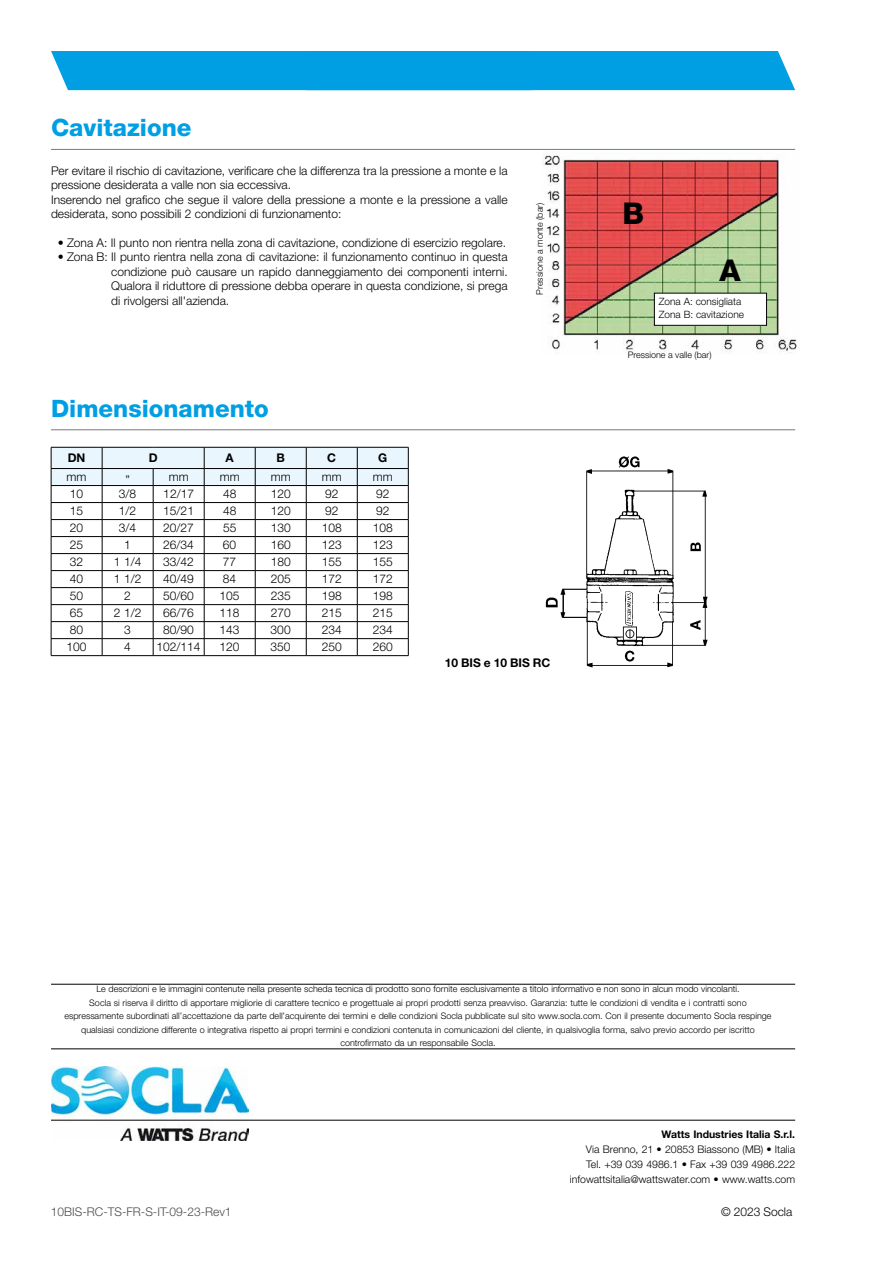
<style>
.page{position:relative;width:893px;height:1263px;background:#fff}
.page>*{position:absolute;margin:0;border:0;box-sizing:border-box;transform-origin:0 0}
.t1{font:800 30px "Helvetica Neue LT Std";color:#000}
.t2{font:800 24px "Helvetica Neue LT Std";color:#009fe3}
.t3{font:300 12px/14.4px "Helvetica Neue LT Std";color:#000}
.t4{font:300 12px "Helvetica Neue LT Std";color:#4a4a49}
.t5{font:700 12px "Helvetica Neue LT Std";color:#000}
.t6{font:300 10.5px/15px "Helvetica Neue LT Std";color:#000;text-align:right}
.t7{font:700 10.5px "Helvetica Neue LT Std";color:#000}
.t8{font:300 10.05px/12.9px "Helvetica Neue LT Std";color:#000}
.t9{font:300 9px/13.5px "Helvetica Neue LT Std";color:#000;text-align:center}
</style>
<div class="page">
<div style="left:51px;top:51px;width:744px;height:39px;background:#009fe3"></div>
<hr style="left:51px;top:984px;width:744px;height:1px;background:#000">
<hr style="left:51px;top:1048px;width:744px;height:1px;background:#000">
<img style="left:51px;top:1066px;width:197px;height:75px">
<hr style="left:51px;top:1120px;width:744px;height:1px;background:#000">
<hr style="left:51px;top:429px;width:744px;height:1px;background:#797979">
<img style="left:545px;top:456px;width:163px;height:211px">
<svg style="left:51px;top:447px;width:358px;height:208px"></svg>
<hr style="left:51px;top:655px;width:51px;height:1px;background:#000">
<hr style="left:102px;top:655px;width:51px;height:1px;background:#000">
<hr style="left:153px;top:655px;width:51px;height:1px;background:#000">
<hr style="left:204px;top:655px;width:51px;height:1px;background:#000">
<hr style="left:255px;top:655px;width:51px;height:1px;background:#000">
<hr style="left:306px;top:655px;width:51px;height:1px;background:#000">
<hr style="left:357px;top:655px;width:51px;height:1px;background:#000">
<hr style="left:51px;top:149px;width:744px;height:1px;background:#797979">
<img style="left:543px;top:153px;width:254px;height:201px">
<div style="left:654px;top:293px;width:112px;height:32px;background:#fff"></div>
<div style="left:654px;top:293px;width:113px;height:33px;border:1px solid #000"></div>
<h2 class="t2" style="left:51px;top:114px;width:142px">Cavitazione</h2>
<p class="t3" style="left:51px;top:163px;width:458px">Per evitare il rischio di cavitazione, verificare che la differenza tra la pressione a monte e la pressione desiderata a valle non sia eccessiva.<br>Inserendo nel grafico che segue il valore della pressione a monte e la pressione a valle desiderata, sono possibili 2 condizioni di funzionamento:</p>
<p class="t3" style="left:58px;top:235px;width:450px">• Zona A: Il punto non rientra nella zona di cavitazione, condizione di esercizio regolare.</p>
<p class="t3" style="left:111px;top:250px;width:398px;text-align:justify;text-indent:-54px">• Zona B: Il punto rientra nella zona di cavitazione: il funzionamento continuo in questa condizione può causare un rapido danneggiamento dei componenti interni.<br>Qualora il riduttore di pressione debba operare in questa condizione, si prega di rivolgersi all'azienda.</p>
<h1 class="t1" style="left:719px;top:252px;width:23px">A</h1>
<h1 class="t1" style="left:622px;top:196px;width:23px">B</h1>
<p class="t9" style="left:533px;top:294px;width:93px;rotate:-90deg">Pressione a monte (bar)</p>
<p class="t8" style="left:659px;top:295px;width:87px">Zona A: consigliata<br>Zona B: cavitazione</p>
<h2 class="t2" style="left:51px;top:394px;width:219px">Dimensionamento</h2>
<p class="t5" style="left:68px;top:450px;width:19px">DN</p>
<p class="t5" style="left:149px;top:450px;width:10px">D</p>
<p class="t5" style="left:226px;top:450px;width:10px">A</p>
<p class="t5" style="left:276px;top:450px;width:10px">B</p>
<p class="t5" style="left:327px;top:450px;width:10px">C</p>
<p class="t5" style="left:378px;top:450px;width:11px">G</p>
<p class="t3" style="left:67px;top:470px;width:21px">mm</p>
<p class="t3" style="left:125px;top:473px;width:6px">”</p>
<p class="t3" style="left:169px;top:470px;width:21px">mm</p>
<p class="t3" style="left:220px;top:470px;width:21px">mm</p>
<p class="t3" style="left:271px;top:470px;width:21px">mm</p>
<p class="t3" style="left:322px;top:470px;width:21px">mm</p>
<p class="t3" style="left:373px;top:470px;width:21px">mm</p>
<p class="t3" style="left:70px;top:487px;width:15px">10</p>
<p class="t3" style="left:119px;top:487px;width:19px">3/8</p>
<p class="t3" style="left:163px;top:487px;width:32px">12/17</p>
<p class="t3" style="left:223px;top:487px;width:15px">48</p>
<p class="t3" style="left:271px;top:487px;width:22px">120</p>
<p class="t3" style="left:325px;top:487px;width:15px">92</p>
<p class="t3" style="left:376px;top:487px;width:15px">92</p>
<p class="t3" style="left:70px;top:504px;width:15px">15</p>
<p class="t3" style="left:119px;top:504px;width:19px">1/2</p>
<p class="t3" style="left:163px;top:504px;width:32px">15/21</p>
<p class="t3" style="left:223px;top:504px;width:15px">48</p>
<p class="t3" style="left:271px;top:504px;width:22px">120</p>
<p class="t3" style="left:325px;top:504px;width:15px">92</p>
<p class="t3" style="left:376px;top:504px;width:15px">92</p>
<p class="t3" style="left:70px;top:521px;width:15px">20</p>
<p class="t3" style="left:119px;top:521px;width:19px">3/4</p>
<p class="t3" style="left:163px;top:521px;width:32px">20/27</p>
<p class="t3" style="left:223px;top:521px;width:15px">55</p>
<p class="t3" style="left:271px;top:521px;width:22px">130</p>
<p class="t3" style="left:322px;top:521px;width:22px">108</p>
<p class="t3" style="left:373px;top:521px;width:22px">108</p>
<p class="t3" style="left:70px;top:538px;width:15px">25</p>
<p class="t3" style="left:124px;top:538px;width:8px">1</p>
<p class="t3" style="left:163px;top:538px;width:32px">26/34</p>
<p class="t3" style="left:223px;top:538px;width:15px">60</p>
<p class="t3" style="left:271px;top:538px;width:22px">160</p>
<p class="t3" style="left:322px;top:538px;width:22px">123</p>
<p class="t3" style="left:373px;top:538px;width:22px">123</p>
<p class="t3" style="left:70px;top:555px;width:15px">32</p>
<p class="t3" style="left:114px;top:555px;width:29px">1 1/4</p>
<p class="t3" style="left:163px;top:555px;width:32px">33/42</p>
<p class="t3" style="left:223px;top:555px;width:15px">77</p>
<p class="t3" style="left:271px;top:555px;width:22px">180</p>
<p class="t3" style="left:322px;top:555px;width:22px">155</p>
<p class="t3" style="left:373px;top:555px;width:22px">155</p>
<p class="t3" style="left:70px;top:572px;width:15px">40</p>
<p class="t3" style="left:114px;top:572px;width:29px">1 1/2</p>
<p class="t3" style="left:163px;top:572px;width:32px">40/49</p>
<p class="t3" style="left:223px;top:572px;width:15px">84</p>
<p class="t3" style="left:271px;top:572px;width:22px">205</p>
<p class="t3" style="left:322px;top:572px;width:22px">172</p>
<p class="t3" style="left:373px;top:572px;width:22px">172</p>
<p class="t3" style="left:70px;top:589px;width:15px">50</p>
<p class="t3" style="left:124px;top:589px;width:8px">2</p>
<p class="t3" style="left:163px;top:589px;width:32px">50/60</p>
<p class="t3" style="left:220px;top:589px;width:22px">105</p>
<p class="t3" style="left:271px;top:589px;width:22px">235</p>
<p class="t3" style="left:322px;top:589px;width:22px">198</p>
<p class="t3" style="left:373px;top:589px;width:22px">198</p>
<p class="t3" style="left:70px;top:606px;width:15px">65</p>
<p class="t3" style="left:114px;top:606px;width:29px">2 1/2</p>
<p class="t3" style="left:163px;top:606px;width:32px">66/76</p>
<p class="t3" style="left:220px;top:606px;width:22px">118</p>
<p class="t3" style="left:271px;top:606px;width:22px">270</p>
<p class="t3" style="left:322px;top:606px;width:22px">215</p>
<p class="t3" style="left:373px;top:606px;width:22px">215</p>
<p class="t3" style="left:70px;top:623px;width:15px">80</p>
<p class="t3" style="left:124px;top:623px;width:8px">3</p>
<p class="t3" style="left:163px;top:623px;width:32px">80/90</p>
<p class="t3" style="left:220px;top:623px;width:22px">143</p>
<p class="t3" style="left:271px;top:623px;width:22px">300</p>
<p class="t3" style="left:322px;top:623px;width:22px">234</p>
<p class="t3" style="left:373px;top:623px;width:22px">234</p>
<p class="t3" style="left:67px;top:640px;width:22px">100</p>
<p class="t3" style="left:124px;top:640px;width:8px">4</p>
<p class="t3" style="left:157px;top:640px;width:46px">102/114</p>
<p class="t3" style="left:220px;top:640px;width:22px">120</p>
<p class="t3" style="left:271px;top:640px;width:22px">350</p>
<p class="t3" style="left:322px;top:640px;width:22px">250</p>
<p class="t3" style="left:373px;top:640px;width:22px">260</p>
<p class="t5" style="left:445px;top:656px;width:107px">10 BIS e 10 BIS RC</p>
<p class="t9" style="left:628px;top:348px;width:85px">Pressione a valle (bar)</p>
<p class="t9" style="left:64px;top:982px;width:709px">Le descrizioni e le immagini contenute nella presente scheda tecnica di prodotto sono fornite esclusivamente a titolo informativo e non sono in alcun modo vincolanti.<br>Socla si riserva il diritto di apportare migliorie di carattere tecnico e progettuale ai propri prodotti senza preavviso. Garanzia: tutte le condizioni di vendita e i contratti sono espressamente subordinati all’accettazione da parte dell’acquirente dei termini e delle condizioni Socla pubblicate sul sito www.socla.com. Con il presente documento Socla respinge qualsiasi condizione differente o integrativa rispetto ai propri termini e condizioni contenuta in comunicazioni del cliente, in qualsivoglia forma, salvo previo accordo per iscritto controfirmato da un responsabile Socla.</p>
<p class="t4" style="left:51px;top:1204px;width:182px">10BIS-RC-TS-FR-S-IT-09-23-Rev1</p>
<p class="t7" style="left:661px;top:1127px;width:135px">Watts Industries Italia S.r.l.</p>
<p class="t6" style="left:570px;top:1141px;width:227px">Via Brenno, 21 • 20853 Biassono (MB) • Italia<br>Tel. +39 039 4986.1 • Fax +39 039 4986.222 infowattsitalia@wattswater.com • www.watts.com</p>
<p class="t3" style="left:721px;top:1204px;width:73px">© 2023 Socla</p>
</div>
